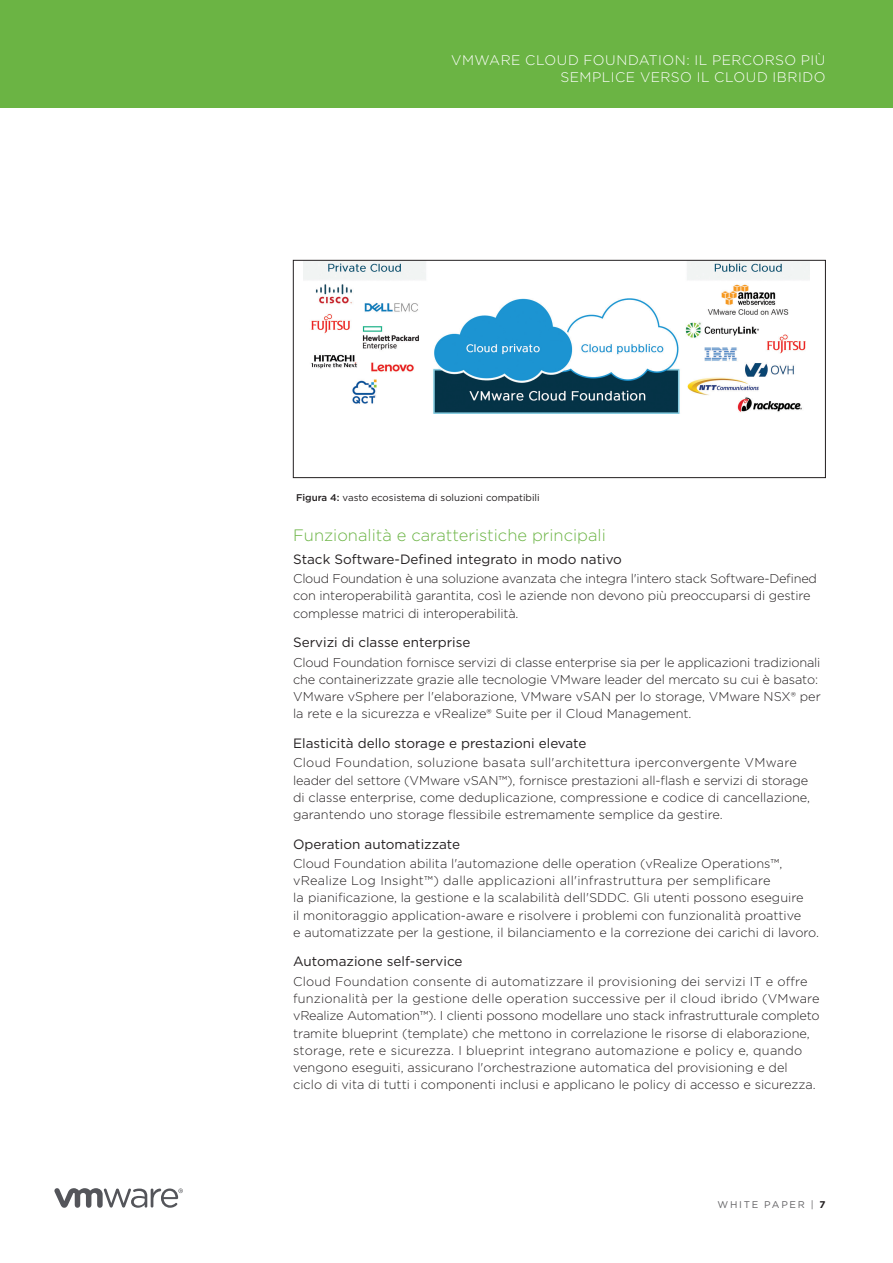
<style>
.page{position:relative;width:893px;height:1263px;background:#fff}
.page>*{position:absolute;margin:0;border:0;box-sizing:border-box;transform-origin:0 0}
._4a__SUBHEAD-1{font:300 16.5px "Gotham";color:#6bb444}
.FOLIO-WHITE-TITLES{font:300 13.8px/17.2px "Gotham";letter-spacing:.035em;color:#fff;text-align:right}
._4a__SUBHEAD-2-BLK{font:13.5px "Gotham";color:#231f20}
._3a__BODY_TEXT{font:300 12.75px/17.2px "Gotham";color:#231f20}
._7a__CAPTION_BODY{font:9.75px "Gotham";color:#231f20}
.FOLIO-BOTTOM-GRAY{font:9.75px "Gotham";letter-spacing:.175em;color:#636265}
.s1{font-weight:500}
.s2{font-weight:700;color:#231f20}
</style>
<div class="page">
<div style="left:0;top:0;width:893px;height:108px;background:#6bb444"></div>
<svg style="left:54px;top:1188px;width:129px;height:20px"></svg>
<img style="left:304px;top:262px;width:505px;height:151px">
<div style="left:293px;top:260px;width:533px;height:218px;border:1px solid #231f20"></div>
<p class="FOLIO-WHITE-TITLES" style="left:451px;top:51px;width:376px">VMWARE CLOUD FOUNDATION: IL PERCORSO PIÙ<br>SEMPLICE VERSO IL CLOUD IBRIDO</p>
<p class="_7a__CAPTION_BODY" style="left:296px;top:492px;width:245px"><span class="s1">Figura 4:</span> vasto ecosistema di soluzioni compatibili</p>
<p class="_4a__SUBHEAD-1" style="left:293px;top:525px;width:314px">Funzionalità e caratteristiche principali</p>
<p class="_4a__SUBHEAD-2-BLK" style="left:293px;top:550px;width:330px">Stack Software-Defined integrato in modo nativo</p>
<p class="_3a__BODY_TEXT" style="left:293px;top:570px;width:525px">Cloud Foundation è una soluzione avanzata che integra l'intero stack Software-Defined con interoperabilità garantita, così le aziende non devono più preoccuparsi di gestire complesse matrici di interoperabilità.</p>
<p class="_4a__SUBHEAD-2-BLK" style="left:293px;top:634px;width:179px">Servizi di classe enterprise</p>
<p class="_3a__BODY_TEXT" style="left:293px;top:653px;width:529px">Cloud Foundation fornisce servizi di classe enterprise sia per le applicazioni tradizionali che containerizzate grazie alle tecnologie VMware leader del mercato su cui è basato:<br>VMware vSphere per l'elaborazione, VMware vSAN per lo storage, VMware NSX® per la rete e la sicurezza e vRealize® Suite per il Cloud Management.</p>
<p class="_4a__SUBHEAD-2-BLK" style="left:293px;top:734px;width:295px">Elasticità dello storage e prestazioni elevate</p>
<p class="_3a__BODY_TEXT" style="left:293px;top:754px;width:519px">Cloud Foundation, soluzione basata sull'architettura iperconvergente VMware leader del settore (VMware vSAN™), fornisce prestazioni all-flash e servizi di storage di classe enterprise, come deduplicazione, compressione e codice di cancellazione, garantendo uno storage flessibile estremamente semplice da gestire.</p>
<p class="_4a__SUBHEAD-2-BLK" style="left:293px;top:835px;width:169px">Operation automatizzate</p>
<p class="_3a__BODY_TEXT" style="left:293px;top:854px;width:527px">Cloud Foundation abilita l'automazione delle operation (vRealize Operations™, vRealize Log Insight™) dalle applicazioni all'infrastruttura per semplificare<br>la pianificazione, la gestione e la scalabilità dell'SDDC. Gli utenti possono eseguire<br>il monitoraggio application-aware e risolvere i problemi con funzionalità proattive<br>e automatizzate per la gestione, il bilanciamento e la correzione dei carichi di lavoro.</p>
<p class="_4a__SUBHEAD-2-BLK" style="left:293px;top:953px;width:171px">Automazione self-service</p>
<p class="_3a__BODY_TEXT" style="left:293px;top:972px;width:528px">Cloud Foundation consente di automatizzare il provisioning dei servizi IT e offre funzionalità per la gestione delle operation successive per il cloud ibrido (VMware vRealize Automation™). I clienti possono modellare uno stack infrastrutturale completo tramite blueprint (template) che mettono in correlazione le risorse di elaborazione, storage, rete e sicurezza. I blueprint integrano automazione e policy e, quando vengono eseguiti, assicurano l'orchestrazione automatica del provisioning e del ciclo di vita di tutti i componenti inclusi e applicano le policy di accesso e sicurezza.</p>
<p class="FOLIO-BOTTOM-GRAY" style="left:718px;top:1198px;width:109px">WHITE PAPER | <span class="s2">7</span></p>
</div>
